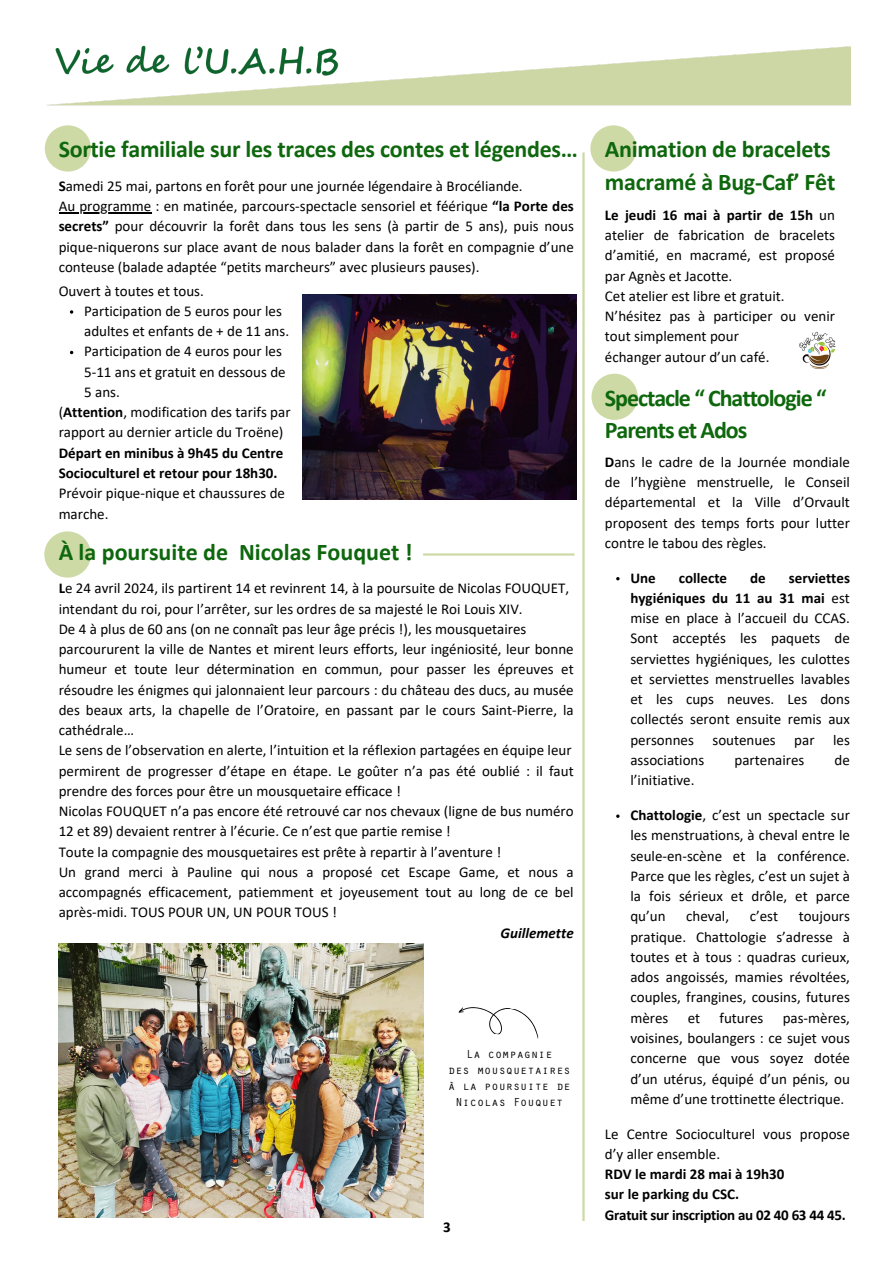
<style>
.page{position:relative;width:894px;height:1264px;background:#fff}
.page>*{position:absolute;margin:0;border:0;box-sizing:border-box;transform-origin:0 0}
.t1{font:700 24px/32.7px "Calibri";letter-spacing:-.01em;color:#0e670d}
.t2{font:700 24px/32.7px "Calibri";letter-spacing:-.045em;color:#0e670d}
.t3{font:15px/20.2px "Calibri";color:#000;text-align:justify}
.t4{font:700 15px/20.2px "Calibri";color:#000}
.t5{font:italic 700 15px "Calibri";color:#000}
.t6{font:12px "Orator Std";color:#000}
.s1{font-weight:700}
.s2{font-weight:400}
</style>
<div class="page">
<img style="left:46px;top:45px;width:804px;height:61px">
<hr style="left:582px;top:152px;width:2px;height:1068px;background:#cddaa6">
<div style="left:45px;top:125px;width:46px;height:46px;background:#cddaa6;border-radius:50%"></div>
<div style="left:44px;top:531px;width:47px;height:46px;background:#cddaa6;border-radius:50%"></div>
<img style="left:59px;top:943px;width:364px;height:274px">
<svg style="left:458px;top:1007px;width:81px;height:32px"></svg>
<div style="left:591px;top:374px;width:46px;height:46px;background:#cddaa6;border-radius:50%"></div>
<img style="left:302px;top:294px;width:274px;height:205px">
<hr style="left:423px;top:553px;width:151px;height:2px;background:#cddaa6">
<div style="left:590px;top:125px;width:46px;height:46px;background:#cddaa6;border-radius:50%"></div>
<img style="left:799px;top:332px;width:36px;height:36px">
<hr style="left:59px;top:212px;width:92px;height:1px;background:#000">
<svg style="left:70px;top:310px;width:3px;height:4px"></svg>
<h1 class="t1" style="left:59px;top:135px;width:520px">Sortie familiale sur les traces des contes et légendes…</h1>
<h1 class="t3" style="left:59px;top:177px;width:465px"><span class="s1">S</span>amedi 25 mai, partons en forêt pour une journée légendaire à Brocéliande.</h1>
<h2 class="t3" style="left:59px;top:197px;width:516px">Au programme : en matinée, parcours-spectacle sensoriel et féérique <span class="s1">“la Porte des secrets”</span> pour découvrir la forêt dans tous les sens (à partir de 5 ans), puis nous pique-niquerons sur place avant de nous balader dans la forêt en compagnie d’une conteuse (balade adaptée “petits marcheurs” avec plusieurs pauses).</h2>
<p class="t3" style="left:59px;top:282px;width:147px">Ouvert à toutes et tous.</p>
<p class="t3" style="left:84px;top:302px;width:206px">Participation de 5 euros pour les adultes et enfants de + de 11 ans.</p>
<p class="t3" style="left:84px;top:342px;width:203px;text-align:left">Participation de 4 euros pour les<br>5-11 ans et gratuit en dessous de<br>5 ans.</p>
<p class="t3" style="left:59px;top:403px;width:233px;text-align:left">(<span class="s1">Attention</span>, modification des tarifs par rapport au dernier article du Troëne)<br><span class="s1">Départ en minibus à 9h45 du Centre<br>Socioculturel et retour pour 18h30.<br></span>Prévoir pique-nique et chaussures de marche.</p>
<h2 class="t1" style="left:59px;top:538px;width:355px">À la poursuite de Nicolas Fouquet !</h2>
<h2 class="t3" style="left:59px;top:579px;width:512px"><span class="s1">L</span>e 24 avril 2024, ils partirent 14 et revinrent 14, à la poursuite de Nicolas FOUQUET,</h2>
<h2 class="t3" style="left:59px;top:599px;width:465px">intendant du roi, pour l’arrêter, sur les ordres de sa majesté le Roi Louis XIV.</h2>
<h2 class="t3" style="left:59px;top:620px;width:469px">De 4 à plus de 60 ans (on ne connaît pas leur âge précis !), les mousquetaires</h2>
<h2 class="t3" style="left:59px;top:640px;width:516px">parcoururent la ville de Nantes et mirent leurs efforts, leur ingéniosité, leur bonne</h2>
<h2 class="t3" style="left:59px;top:660px;width:516px">humeur et toute leur détermination en commun, pour passer les épreuves et</h2>
<h2 class="t3" style="left:59px;top:680px;width:516px">résoudre les énigmes qui jalonnaient leur parcours : du château des ducs, au musée</h2>
<h2 class="t3" style="left:59px;top:701px;width:516px">des beaux arts, la chapelle de l’Oratoire, en passant par le cours Saint-Pierre, la</h2>
<h2 class="t3" style="left:59px;top:721px;width:77px">cathédrale…</h2>
<h2 class="t3" style="left:59px;top:741px;width:514px">Le sens de l’observation en alerte, l’intuition et la réflexion partagées en équipe leur</h2>
<h2 class="t3" style="left:59px;top:761px;width:516px">permirent de progresser d’étape en étape. Le goûter n’a pas été oublié : il faut</h2>
<h2 class="t3" style="left:59px;top:782px;width:343px">prendre des forces pour être un mousquetaire efficace !</h2>
<h2 class="t3" style="left:59px;top:802px;width:516px">Nicolas FOUQUET n’a pas encore été retrouvé car nos chevaux (ligne de bus numéro</h2>
<h2 class="t3" style="left:59px;top:822px;width:393px">12 et 89) devaient rentrer à l’écurie. Ce n’est que partie remise !</h2>
<h2 class="t3" style="left:59px;top:842px;width:444px">Toute la compagnie des mousquetaires est prête à repartir à l’aventure !</h2>
<h2 class="t3" style="left:59px;top:863px;width:516px">Un grand merci à Pauline qui nous a proposé cet Escape Game, et nous a</h2>
<h2 class="t3" style="left:59px;top:883px;width:516px">accompagnés efficacement, patiemment et joyeusement tout au long de ce bel</h2>
<h2 class="t3" style="left:59px;top:903px;width:280px">après-midi. TOUS POUR UN, UN POUR TOUS !</h2>
<h2 class="t5" style="left:500px;top:926px;width:75px">Guillemette</h2>
<h2 class="t6" style="left:466px;top:1050px;width:88px">La compagnie</h2>
<p class="t6" style="left:448px;top:1066px;width:124px">des mousquetaires</p>
<p class="t6" style="left:448px;top:1082px;width:124px">à la poursuite de</p>
<h2 class="t6" style="left:455px;top:1098px;width:110px">Nicolas Fouquet</h2>
<p class="t4" style="left:443px;top:1217px;width:9px">3</p>
<p class="t1" style="left:604px;top:135px;width:232px">Animation de bracelets macramé à Bug-Caf’ Fêt</p>
<p class="t3" style="left:604px;top:206px;width:231px;text-align:left"><span class="s1">Le jeudi 16 mai à partir de 15h</span> un atelier de fabrication de bracelets d’amitié, en macramé, est proposé par Agnès et Jacotte.<br>Cet atelier est libre et gratuit.<br>N’hésitez pas à participer ou venir tout simplement pour<br>échanger autour d’un café.</p>
<p class="t2" style="left:604px;top:383px;width:223px">Spectacle “ Chattologie “<br>Parents et Ados</p>
<p class="t3" style="left:604px;top:453px;width:246px"><span class="s1">D</span>ans le cadre de la Journée mondiale de l’hygiène menstruelle, le Conseil départemental et la Ville d’Orvault proposent des temps forts pour lutter contre le tabou des règles.</p>
<p class="t4" style="left:630px;top:568px;width:27px">Une</p>
<p class="t4" style="left:678px;top:568px;width:50px">collecte</p>
<p class="t4" style="left:750px;top:568px;width:17px">de</p>
<p class="t3" style="left:630px;top:568px;width:221px;text-indent:158px"><span class="s1">serviettes hygiéniques du 11 au 31 mai</span> est mise en place à l’accueil du CCAS.<br>Sont acceptés les paquets de serviettes hygiéniques, les culottes et serviettes menstruelles lavables et les cups neuves. Les dons collectés seront ensuite remis aux personnes soutenues par les associations</p>
<p class="t3" style="left:734px;top:751px;width:71px">partenaires</p>
<p class="t3" style="left:834px;top:751px;width:17px">de</p>
<p class="t3" style="left:630px;top:771px;width:66px">l’initiative.</p>
<h2 class="t3" style="left:630px;top:806px;width:221px"><span class="s1">Chattologie</span>, c’est un spectacle sur les menstruations, à cheval entre le seule-en-scène et la conférence.<br>Parce que les règles, c’est un sujet à la fois sérieux et drôle, et parce qu’un</h2>
<h2 class="t3" style="left:686px;top:907px;width:44px">cheval,</h2>
<h2 class="t3" style="left:749px;top:907px;width:30px">c’est</h2>
<h2 class="t3" style="left:630px;top:907px;width:221px;text-indent:168px">toujours pratique. Chattologie s’adresse à toutes et à tous : quadras curieux, ados angoissés, mamies révoltées, couples, frangines, cousins, futures mères</h2>
<h2 class="t3" style="left:630px;top:1008px;width:221px;text-indent:152px">pas-mères, voisines, boulangers : ce sujet vous concerne que vous soyez dotée d’un utérus, équipé d’un pénis, ou même d’une trottinette électrique.</h2>
<p class="t4" style="left:604px;top:1124px;width:246px"><span class="s2">Le Centre Socioculturel vous propose d’y aller ensemble.<br></span>RDV le mardi 28 mai à 19h30<br>sur le parking du CSC.<br>Gratuit sur inscription au 02 40 63 44 45.</p>
<h2 class="t3" style="left:687px;top:1008px;width:14px">et</h2>
<h2 class="t3" style="left:719px;top:1008px;width:45px">futures</h2>
</div>
